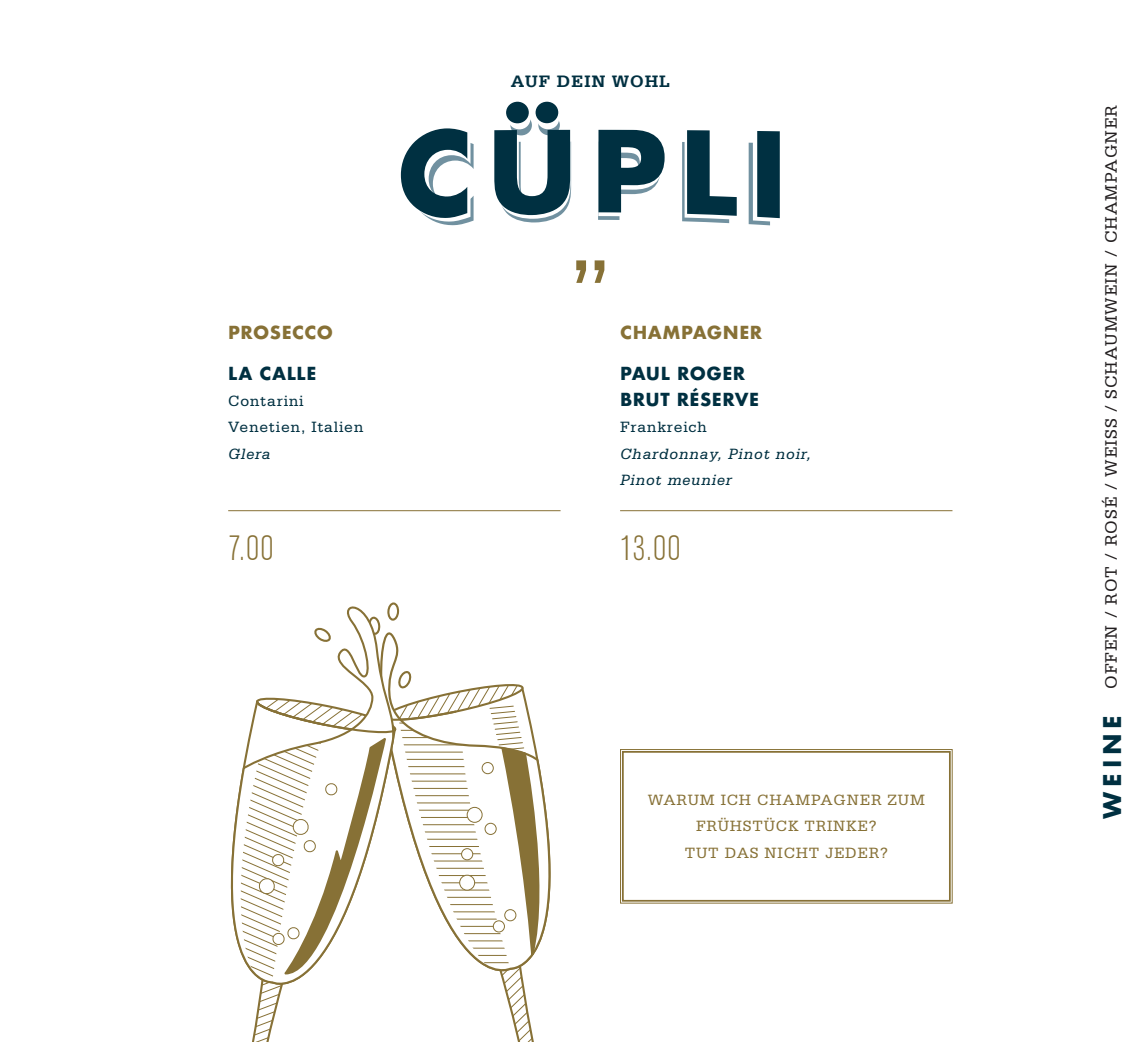
<style>
.page{position:relative;width:1141px;height:1042px;background:#fff}
.page>*{position:absolute;margin:0;border:0;box-sizing:border-box;transform-origin:0 0}
.t1{font:300 condensed 35px "Akzidenz Grotesk BE";color:#877136}
.t2{font:17.5px "Serifa Std";letter-spacing:.05em;color:#231f20}
.t3{font:700 17.5px/26.2px "Futura";letter-spacing:.03em;color:#003041}
.t4{font:700 17.5px "Futura";letter-spacing:.03em;color:#877136}
.t5{font:700 17.5px "Serifa Std";letter-spacing:.05em;color:#003041}
.t6{font:15.75px/26.2px "Serifa Std";letter-spacing:.05em;color:#877136;text-align:center}
.t7{font:italic 15.75px/26.2px "Serifa Std";letter-spacing:.05em;color:#003041}
.t8{font:15.75px/26.2px "Serifa Std";letter-spacing:.05em;color:#003041}
.s1{font-family:"Futura";font-weight:700;font-size:23.8px;color:#003041}
</style>
<div class="page">
<svg style="left:576px;top:260px;width:28px;height:23px"></svg>
<hr style="left:228px;top:510px;width:333px;height:1px;background:#877136">
<hr style="left:620px;top:510px;width:332px;height:1px;background:#877136">
<svg style="left:401px;top:128px;width:73px;height:98px"></svg>
<svg style="left:494px;top:102px;width:77px;height:121px"></svg>
<svg style="left:598px;top:130px;width:67px;height:90px"></svg>
<svg style="left:682px;top:130px;width:55px;height:93px"></svg>
<svg style="left:749px;top:131px;width:31px;height:94px"></svg>
<div style="left:387px;top:602px;width:12px;height:19px;border:2px solid #877136;border-radius:50%"></div>
<svg style="left:314px;top:602px;width:81px;height:69px"></svg>
<svg style="left:230px;top:671px;width:321px;height:371px"></svg>
<svg style="left:620px;top:749px;width:333px;height:154px"></svg>
<div style="left:622px;top:751px;width:329px;height:150px;border:2px solid #877136"></div>
<p class="t5" style="left:511px;top:71px;width:161px">AUF DEIN WOHL</p>
<p class="t4" style="left:228px;top:320px;width:106px">PROSECCO</p>
<p class="t4" style="left:620px;top:320px;width:144px">CHAMPAGNER</p>
<p class="t3" style="left:228px;top:360px;width:90px">LA CALLE</p>
<p class="t8" style="left:228px;top:388px;width:137px">Contarini<br>Venetien, Italien</p>
<p class="t7" style="left:228px;top:440px;width:44px">Glera</p>
<p class="t3" style="left:620px;top:360px;width:141px">PAUL ROGER<br>BRUT RÉSERVE</p>
<p class="t8" style="left:620px;top:414px;width:88px">Frankreich</p>
<p class="t7" style="left:620px;top:440px;width:193px">Chardonnay, Pinot noir,<br>Pinot meunier</p>
<h1 class="t1" style="left:228px;top:529px;width:46px">7.00</h1>
<h1 class="t1" style="left:620px;top:529px;width:62px">13.00</h1>
<p class="t6" style="left:648px;top:787px;width:279px">WARUM ICH CHAMPAGNER ZUM<br>FRÜHSTÜCK TRINKE?<br>TUT DAS NICHT JEDER?</p>
<p class="t2" style="left:1101px;top:818px;width:715px;rotate:-90deg"><span class="s1">WEINE</span> OFFEN / ROT / ROSÉ / WEISS / SCHAUMWEIN / CHAMPAGNER</p>
</div>
